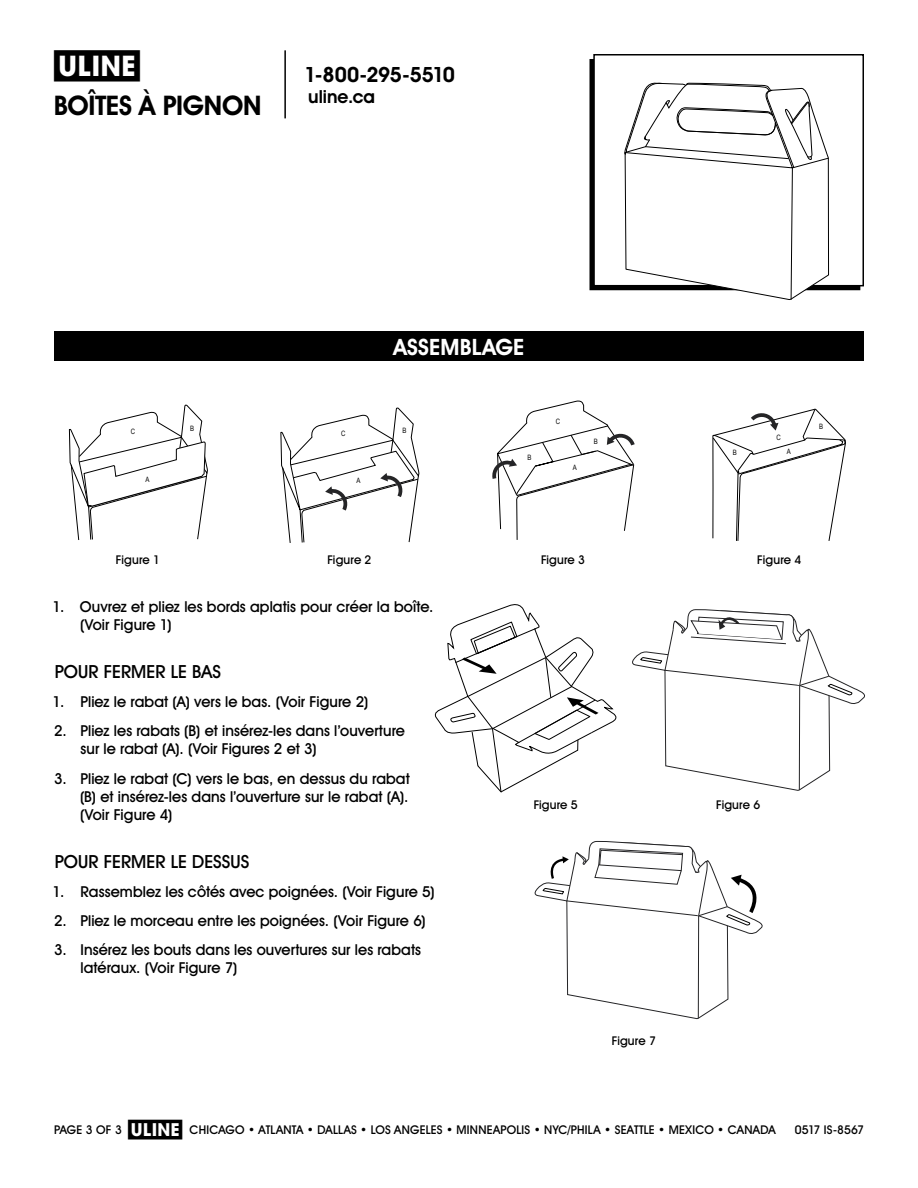
<style>
.page{position:relative;width:918px;height:1188px;background:#fff}
.page>*{position:absolute;margin:0;border:0;box-sizing:border-box;transform-origin:0 0}
.t1{font:700 28.5px "Uline Two Knine";color:#000}
.t2{font:700 27px "Uline Two Knine";letter-spacing:-.01em;color:#000}
.t3{font:700 22.5px "Uline Two Knine";letter-spacing:.01em;color:#fff}
.t4{font:700 21px "Uline Two Knine";letter-spacing:-.02em;color:#000}
.t5{font:18px "Uline Two Knine";color:#000}
.t6{font:700 18px "Uline Two Knine";color:#000}
.t7{font:15px/18px "Uline Two Knine";letter-spacing:.005em;color:#000}
.t8{font:12px "Uline Two Knine";letter-spacing:.015em;color:#000}
.t9{font:12px "Uline Two Knine";letter-spacing:-.005em;color:#000}
.t10{font:7.35px "Arial Narrow";color:#000}
.s1{font-size:18px}
</style>
<div class="page">
<hr style="left:284px;top:50px;width:2px;height:68px;background:#000">
<div style="left:54px;top:331px;width:810px;height:30px;background:#000"></div>
<svg style="left:69px;top:404px;width:139px;height:136px"></svg>
<svg style="left:280px;top:407px;width:139px;height:136px"></svg>
<svg style="left:492px;top:400px;width:143px;height:140px"></svg>
<svg style="left:712px;top:408px;width:134px;height:133px"></svg>
<svg style="left:434px;top:604px;width:183px;height:189px"></svg>
<svg style="left:534px;top:841px;width:229px;height:178px"></svg>
<div style="left:593px;top:54px;width:271px;height:232px;border:2px solid #000"></div>
<svg style="left:624px;top:82px;width:205px;height:218px"></svg>
<svg style="left:632px;top:609px;width:233px;height:182px"></svg>
<h1 class="t1" style="left:54px;top:49px;width:87px">π</h1>
<h2 class="t2" style="left:54px;top:89px;width:209px">BOÎTES À PIGNON</h2>
<h3 class="t4" style="left:304px;top:62px;width:152px">1-800-295-5510</h3>
<p class="t6" style="left:308px;top:86px;width:68px">uline.ca</p>
<p class="t10" style="left:131px;top:426px;width:6px">C</p>
<p class="t10" style="left:190px;top:423px;width:6px">B</p>
<p class="t10" style="left:341px;top:428px;width:6px">C</p>
<p class="t10" style="left:145px;top:474px;width:6px">A</p>
<p class="t10" style="left:356px;top:475px;width:6px">A</p>
<h3 class="t3" style="left:394px;top:333px;width:132px">ASSEMBLAGE</h3>
<p class="t10" style="left:402px;top:425px;width:6px">B</p>
<p class="t10" style="left:528px;top:452px;width:6px">B</p>
<p class="t10" style="left:556px;top:416px;width:6px">C</p>
<p class="t10" style="left:573px;top:462px;width:6px">A</p>
<p class="t10" style="left:594px;top:436px;width:6px">B</p>
<p class="t10" style="left:733px;top:447px;width:6px">B</p>
<p class="t10" style="left:777px;top:432px;width:6px">C</p>
<p class="t10" style="left:787px;top:446px;width:6px">A</p>
<p class="t10" style="left:819px;top:421px;width:6px">B</p>
<p class="t8" style="left:116px;top:553px;width:46px">Figure 1</p>
<p class="t8" style="left:327px;top:553px;width:46px">Figure 2</p>
<p class="t8" style="left:541px;top:553px;width:46px">Figure 3</p>
<p class="t8" style="left:757px;top:553px;width:46px">Figure 4</p>
<p class="t7" style="left:80px;top:597px;width:355px;text-indent:-27px">1. Ouvrez et pliez les bords aplatis pour créer la boîte. (Voir Figure 1)</p>
<p class="t5" style="left:55px;top:661px;width:168px">POUR FERMER LE BAS</p>
<p class="t7" style="left:53px;top:692px;width:317px">1. Pliez le rabat (A) vers le bas. (Voir Figure 2)</p>
<p class="t7" style="left:80px;top:721px;width:326px;text-indent:-26px">2. Pliez les rabats (B) et insérez-les dans l’ouverture sur le rabat (A). (Voir Figures 2 et 3)</p>
<p class="t7" style="left:80px;top:769px;width:331px;text-align:justify;text-indent:-26px">3. Pliez le rabat (C) vers le bas, en dessus du rabat (B) et insérez-les dans l’ouverture sur le rabat (A). (Voir Figure 4)</p>
<p class="t5" style="left:55px;top:851px;width:196px">POUR FERMER LE DESSUS</p>
<p class="t7" style="left:53px;top:883px;width:384px">1. Rassemblez les côtés avec poignées. (Voir Figure 5)</p>
<p class="t7" style="left:54px;top:911px;width:373px">2. Pliez le morceau entre les poignées. (Voir Figure 6)</p>
<p class="t7" style="left:80px;top:940px;width:342px;text-indent:-26px">3. Insérez les bouts dans les ouvertures sur les rabats latéraux. (Voir Figure 7)</p>
<p class="t8" style="left:534px;top:797px;width:46px">Figure 5</p>
<p class="t8" style="left:716px;top:797px;width:46px">Figure 6</p>
<p class="t8" style="left:612px;top:1034px;width:46px">Figure 7</p>
<p class="t8" style="left:128px;top:1122px;width:649px"><span class="s1">π</span> CHICAGO • ATLANTA • DALLAS • LOS ANGELES • MINNEAPOLIS • NYC/PHILA • SEATTLE • MEXICO • CANADA</p>
<p class="t8" style="left:54px;top:1122px;width:69px">PAGE 3 OF 3</p>
<p class="t9" style="left:795px;top:1122px;width:71px">0517 IS-8567</p>
</div>
